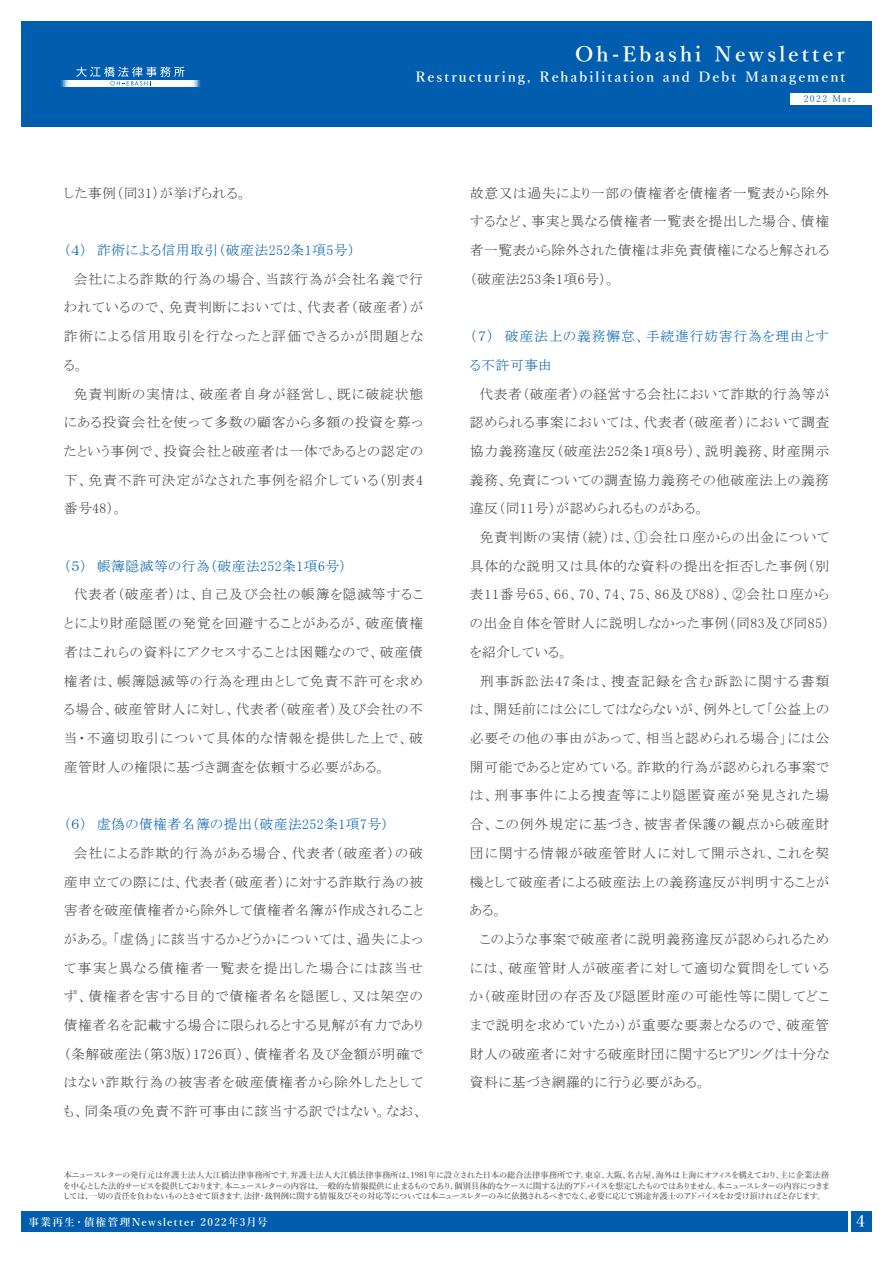
<style>
.page{position:relative;width:893px;height:1263px;background:#fff}
.page>*{position:absolute;margin:0;border:0;box-sizing:border-box;transform-origin:0 0}
.t1{font:600 21px "Yu Mincho";letter-spacing:.15em;color:#fff}
.t2{font:600 15.9px "Yu Mincho";color:#fff}
.t3{font:13.8px/28.7px "MS P Mincho";letter-spacing:.05em;color:#3e3e3f;text-align:justify}
.t4{font:13.8px "MS P Mincho";letter-spacing:.03em;color:#015dad}
.t5{font:600 13.8px "Yu Mincho";letter-spacing:.15em;color:#fff}
.t6{font:13.8px/28.7px "MS P Mincho";letter-spacing:.06em;color:#015dad}
.t7{font:13.8px "MS P Mincho";letter-spacing:.03em;color:#3e3e3f}
.t8{font:600 10.65px "Yu Mincho";letter-spacing:.12em;color:#fff}
.t9{font:9px "Yu Mincho";letter-spacing:.15em;color:#015dad}
.t10{font:600 8.25px/10.5px "Yu Mincho";letter-spacing:-.085em;color:#636366;text-align:justify}
</style>
<div class="page">
<div style="left:851px;top:1211px;width:21px;height:21px;background:#015dad"></div>
<div style="left:21px;top:1211px;width:827px;height:21px;background:#015dad"></div>
<div style="left:21px;top:22px;width:851px;height:105px;background:#015dad"></div>
<div style="left:60px;top:80px;width:141px;height:7px;background:#0661ae"></div>
<div style="left:61px;top:80px;width:140px;height:7px;background:#166bb3"></div>
<div style="left:62px;top:80px;width:138px;height:7px;background:#347dbc"></div>
<div style="left:63px;top:80px;width:136px;height:7px;background:#4a8ac3"></div>
<div style="left:63px;top:80px;width:135px;height:7px;background:#699ecd"></div>
<div style="left:64px;top:80px;width:134px;height:7px;background:#7fadd4"></div>
<div style="left:65px;top:80px;width:132px;height:7px;background:#a4c4e0"></div>
<div style="left:65px;top:80px;width:131px;height:7px;background:#b1cce4"></div>
<div style="left:66px;top:80px;width:130px;height:7px;background:#c6daeb"></div>
<div style="left:67px;top:80px;width:128px;height:7px;background:#dbe8f2"></div>
<div style="left:68px;top:80px;width:126px;height:7px;background:#eaf1f7"></div>
<div style="left:68px;top:80px;width:125px;height:7px;background:#eef4f8"></div>
<div style="left:69px;top:80px;width:124px;height:7px;background:#f3f7f9"></div>
<div style="left:70px;top:80px;width:122px;height:7px;background:#fff"></div>
<svg style="left:76px;top:67px;width:108px;height:19px"></svg>
<div style="left:790px;top:94px;width:82px;height:11px;background:#fff"></div>
<h1 class="t1" style="left:575px;top:42px;width:271px">Oh-Ebashi Newsletter</h1>
<p class="t9" style="left:804px;top:91px;width:53px">2022 Mar.</p>
<p class="t5" style="left:415px;top:70px;width:431px">Restructuring, Rehabilitation and Debt Management</p>
<p class="t7" style="left:64px;top:186px;width:185px">した事例（同31）が挙げられる。</p>
<p class="t4" style="left:64px;top:243px;width:293px">（４）　詐術による信用取引（破産法252条1項5号）</p>
<p class="t3" style="left:64px;top:264px;width:361px;text-align:left">　会社による詐欺的行為の場合、当該行為が会社名義で行われているので、免責判断においては、代表者（破産者）が詐術による信用取引を行なったと評価できるかが問題となる。<br>　免責判断の実情は、破産者自身が経営し、既に破綻状態にある投資会社を使って多数の顧客から多額の投資を募ったという事例で、投資会社と破産者は一体であるとの認定の下、免責不許可決定がなされた事例を紹介している（別表4番号48）。</p>
<p class="t4" style="left:64px;top:559px;width:284px">（５）　帳簿隠滅等の行為（破産法252条1項6号）</p>
<p class="t3" style="left:64px;top:580px;width:361px">　代表者（破産者）は、自己及び会社の帳簿を隠滅等することにより財産隠匿の発覚を回避することがあるが、破産債権者はこれらの資料にアクセスすることは困難なので、破産債権者は、帳簿隠滅等の行為を理由として免責不許可を求める場合、破産管財人に対し、代表者（破産者）及び会社の不当・不適切取引について具体的な情報を提供した上で、破産管財人の権限に基づき調査を依頼する必要がある。</p>
<p class="t4" style="left:64px;top:817px;width:326px">（６）　虚偽の債権者名簿の提出（破産法252条1項7号）</p>
<p class="t3" style="left:64px;top:838px;width:361px">　会社による詐欺的行為がある場合、代表者（破産者）の破産申立ての際には、代表者（破産者）に対する詐欺行為の被害者を破産債権者から除外して債権者名簿が作成されることがある。「虚偽」に該当するかどうかについては、過失によって事実と異なる債権者一覧表を提出した場合には該当せず、債権者を害する目的で債権者名を隠匿し、又は架空の債権者名を記載する場合に限られるとする見解が有力であり（条解破産法（第3版）1726頁）、債権者名及び金額が明確ではない詐欺行為の被害者を破産債権者から除外したとしても、同条項の免責不許可事由に該当する訳ではない。なお、</p>
<p class="t3" style="left:470px;top:178px;width:361px">故意又は過失により一部の債権者を債権者一覧表から除外するなど、事実と異なる債権者一覧表を提出した場合、債権者一覧表から除外された債権は非免責債権になると解される（破産法253条1項6号）。</p>
<p class="t6" style="left:470px;top:322px;width:361px">（７）　破産法上の義務懈怠、手続進行妨害行為を理由とする不許可事由</p>
<p class="t3" style="left:470px;top:379px;width:361px;text-align:left">　代表者（破産者）の経営する会社において詐欺的行為等が認められる事案においては、代表者（破産者）において調査協力義務違反（破産法252条1項8号）、説明義務、財産開示義務、免責についての調査協力義務その他破産法上の義務違反（同11号）が認められるものがある。<br>　免責判断の実情（続）は、①会社口座からの出金について具体的な説明又は具体的な資料の提出を拒否した事例（別表11番号65、66、70、74、75、86及び88）、②会社口座からの出金自体を管財人に説明しなかった事例（同83及び同85）を紹介している。<br>　刑事訴訟法47条は、捜査記録を含む訴訟に関する書類は、開廷前には公にしてはならないが、例外として「公益上の必要その他の事由があって、相当と認められる場合」には公開可能であると定めている。詐欺的行為が認められる事案では、刑事事件による捜査等により隠匿資産が発見された場合、この例外規定に基づき、被害者保護の観点から破産財団に関する情報が破産管財人に対して開示され、これを契機として破産者による破産法上の義務違反が判明することがある。<br>　このような事案で破産者に説明義務違反が認められるためには、破産管財人が破産者に対して適切な質問をしているか（破産財団の存否及び隠匿財産の可能性等に関してどこまで説明を求めていたか）が重要な要素となるので、破産管財人の破産者に対する破産財団に関するヒアリングは十分な資料に基づき網羅的に行う必要がある。</p>
<p class="t10" style="left:63px;top:1170px;width:769px">本ニュースレターの発行元は弁護士法人大江橋法律事務所です。弁護士法人大江橋法律事務所は、1981年に設立された日本の総合法律事務所です。東京、大阪、名古屋、海外は上海にオフィスを構えており、主に企業法務を中心とした法的サービスを提供しております。本ニュースレターの内容は、一般的な情報提供に止まるものであり、個別具体的なケースに関する法的アドバイスを想定したものではありません。本ニュースレターの内容につきましては、一切の責任を負わないものとさせて頂きます。法律・裁判例に関する情報及びその対応等については本ニュースレターのみに依拠されるべきでなく、必要に応じて別途弁護士のアドバイスをお受け頂ければと存じます。</p>
<p class="t8" style="left:29px;top:1216px;width:241px">事業再生・債権管理Newsletter 2022年3月号</p>
<p class="t2" style="left:857px;top:1212px;width:10px">4</p>
</div>
